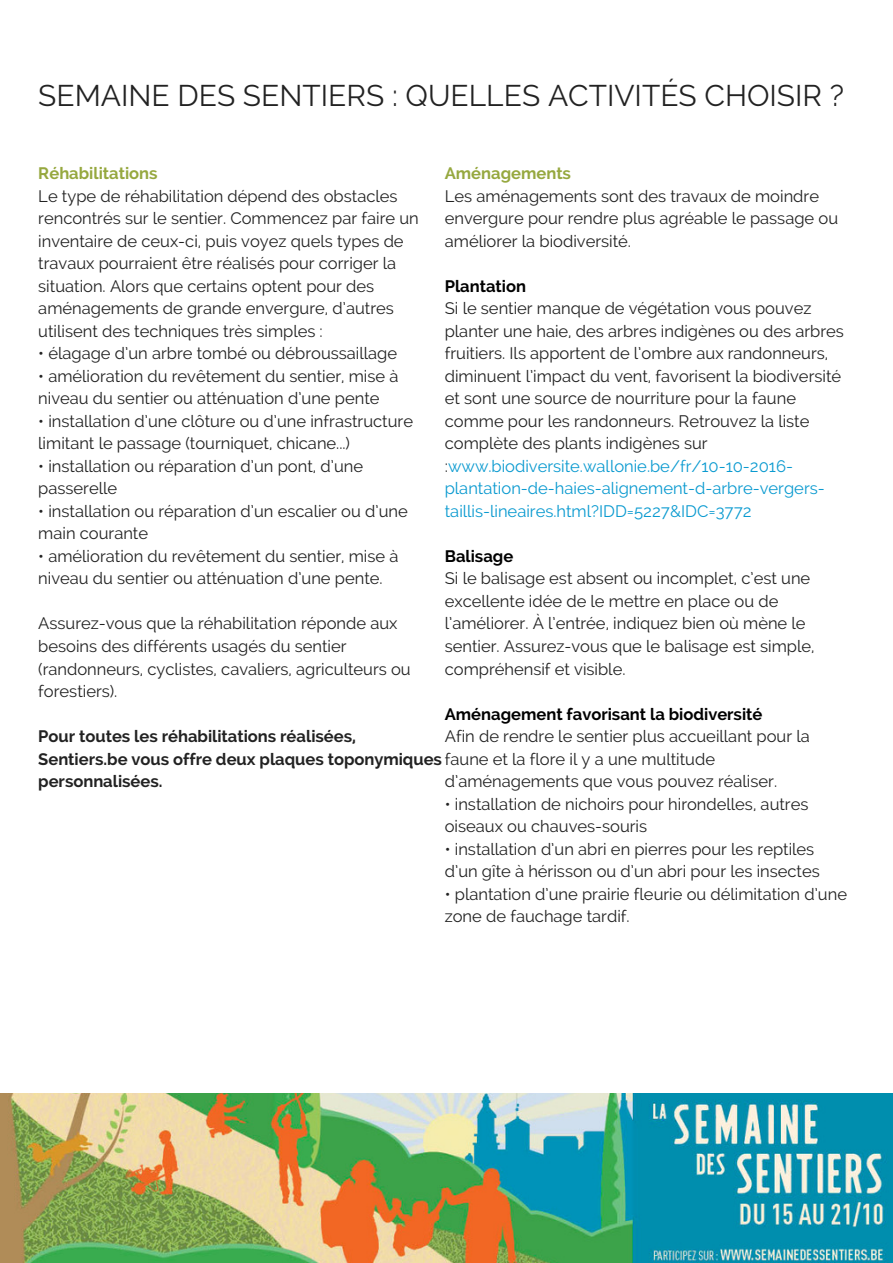
<style>
.page{position:relative;width:893px;height:1263px;background:#fff}
.page>*{position:absolute;margin:0;border:0;box-sizing:border-box;transform-origin:0 0}
.t1{font:29.85px "Raleway";color:#222}
.t2{font:16.5px/22.5px "Raleway";color:#222}
.t3{font:700 16.5px/22.5px "Raleway";color:#222}
.t4{font:700 16.5px "Raleway";color:#000}
.t5{font:700 16.5px "Raleway";color:#96a83f}
.s1{font-weight:400}
.s2{color:#0a9ad0}
</style>
<div class="page">
<img style="left:0;top:1093px;width:893px;height:170px">
<h1 class="t1" style="left:38px;top:78px;width:807px">SEMAINE DES SENTIERS : QUELLES ACTIVITÉS CHOISIR ?</h1>
<p class="t5" style="left:38px;top:164px;width:121px">Réhabilitations</p>
<p class="t2" style="left:38px;top:184px;width:382px">Le type de réhabilitation dépend des obstacles rencontrés sur le sentier. Commencez par faire un inventaire de ceux-ci, puis voyez quels types de travaux pourraient être réalisés pour corriger la situation. Alors que certains optent pour des aménagements de grande envergure, d’autres utilisent des techniques très simples :</p>
<p class="t2" style="left:38px;top:342px;width:360px">• élagage d’un arbre tombé ou débroussaillage</p>
<p class="t2" style="left:38px;top:365px;width:362px">• amélioration du revêtement du sentier, mise à niveau du sentier ou atténuation d’une pente</p>
<p class="t2" style="left:38px;top:410px;width:376px">• installation d’une clôture ou d’une infrastructure limitant le passage (tourniquet, chicane...)</p>
<p class="t2" style="left:38px;top:455px;width:326px">• installation ou réparation d’un pont, d’une passerelle</p>
<p class="t2" style="left:38px;top:500px;width:371px">• installation ou réparation d’un escalier ou d’une main courante</p>
<p class="t2" style="left:38px;top:545px;width:362px">• amélioration du revêtement du sentier, mise à niveau du sentier ou atténuation d’une pente.</p>
<p class="t2" style="left:38px;top:612px;width:374px">Assurez-vous que la réhabilitation réponde aux besoins des différents usagés du sentier (randonneurs, cyclistes, cavaliers, agriculteurs ou forestiers).</p>
<p class="t3" style="left:38px;top:725px;width:678px">Pour toutes les réhabilitations réalisées,<br>Sentiers.be vous offre deux plaques toponymiques <span class="s1">faune et la flore il y a une multitude </span>personnalisées.</p>
<p class="t5" style="left:445px;top:164px;width:128px">Aménagements</p>
<p class="t2" style="left:445px;top:184px;width:395px">Les aménagements sont des travaux de moindre envergure pour rendre plus agréable le passage ou améliorer la biodiversité.</p>
<p class="t4" style="left:445px;top:276px;width:83px">Plantation</p>
<p class="t2" style="left:445px;top:297px;width:401px">Si le sentier manque de végétation vous pouvez planter une haie, des arbres indigènes ou des arbres fruitiers. Ils apportent de l’ombre aux randonneurs, diminuent l’impact du vent, favorisent la biodiversité et sont une source de nourriture pour la faune comme pour les randonneurs. Retrouvez la liste complète des plants indigènes sur :<span class="s2">www.biodiversite.wallonie.be/fr/10-10-2016- plantation-de-haies-alignement-d-arbre-vergers&shy;taillis-lineaires.html?IDD=5227&amp;IDC=3772</span></p>
<p class="t4" style="left:445px;top:546px;width:70px">Balisage</p>
<p class="t2" style="left:445px;top:567px;width:371px">Si le balisage est absent ou incomplet, c’est une excellente idée de le mettre en place ou de l’améliorer. À l’entrée, indiquez bien où mène le sentier. Assurez-vous que le balisage est simple, compréhensif et visible.</p>
<p class="t4" style="left:445px;top:704px;width:319px">Aménagement favorisant la biodiversité</p>
<p class="t2" style="left:445px;top:725px;width:367px">Afin de rendre le sentier plus accueillant pour la</p>
<p class="t2" style="left:445px;top:770px;width:334px">d’aménagements que vous pouvez réaliser.</p>
<p class="t2" style="left:445px;top:792px;width:365px">• installation de nichoirs pour hirondelles, autres oiseaux ou chauves-souris</p>
<p class="t2" style="left:445px;top:838px;width:377px">• installation d’un abri en pierres pour les reptiles d’un gîte à hérisson ou d’un abri pour les insectes</p>
<p class="t2" style="left:445px;top:883px;width:404px">• plantation d’une prairie fleurie ou délimitation d’une zone de fauchage tardif.</p>
</div>
